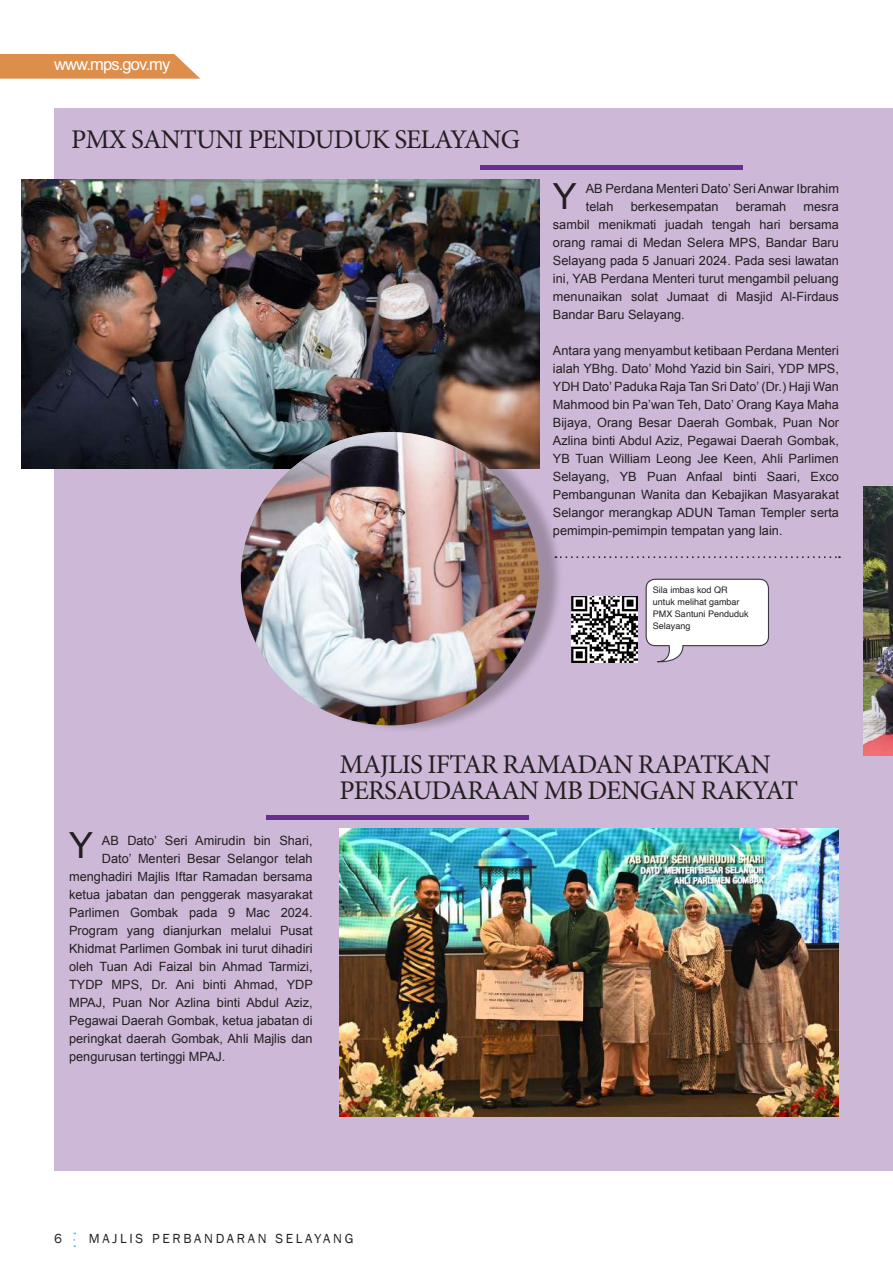
<style>
.page{position:relative;width:893px;height:1263px;background:#fff}
.page>*{position:absolute;margin:0;border:0;box-sizing:border-box;transform-origin:0 0}
.t1{font:36px "Arial";color:#231f20}
.t2{font:27px/25.5px "Minion Pro";letter-spacing:-.03em;color:#231f20}
.t3{font:16.5px "Arial";letter-spacing:-.05em;color:#fff}
.t4{font:13.5px "Franklin Gothic";letter-spacing:.2em;color:#231f20}
.t5{font:12.75px/18px "Arial";color:#231f20;text-align:justify}
.t6{font:9px/12px "Helvetica";color:#231f20}
</style>
<div class="page">
<div style="left:54px;top:108px;width:839px;height:1062px;background:#ceb8d8"></div>
<img style="left:21px;top:180px;width:518px;height:288px">
<div style="left:250px;top:424px;width:314px;height:309px;background:#231f20;opacity:.29"></div>
<img style="left:241px;top:432px;width:298px;height:293px">
<svg style="left:555px;top:556px;width:285px;height:2px"></svg>
<img style="left:339px;top:828px;width:500px;height:288px">
<hr style="left:480px;top:166px;width:263px;height:4px;background:#692c91">
<hr style="left:266px;top:816px;width:262px;height:4px;background:#692c91">
<img style="left:863px;top:486px;width:30px;height:269px">
<img style="left:571px;top:596px;width:66px;height:66px">
<svg style="left:645px;top:578px;width:124px;height:85px"></svg>
<svg style="left:0;top:54px;width:200px;height:25px;background:#df9658"></svg>
<p class="t3" style="left:54px;top:53px;width:118px">www.mps.gov.my</p>
<h2 class="t2" style="left:71px;top:126px;width:450px">PMX SANTUNI PENDUDUK SELAYANG</h2>
<h1 class="t1" style="left:553px;top:173px;width:26px">Y</h1>
<p class="t5" style="left:586px;top:180px;width:255px">AB Perdana Menteri Dato’ Seri Anwar Ibrahim telah</p>
<p class="t5" style="left:631px;top:198px;width:89px">berkesempatan</p>
<p class="t5" style="left:736px;top:198px;width:52px">beramah</p>
<p class="t5" style="left:553px;top:198px;width:288px;text-indent:251px">mesra sambil menikmati juadah tengah hari bersama orang ramai di Medan Selera MPS, Bandar Baru Selayang pada 5 Januari 2024. Pada sesi lawatan ini, YAB Perdana Menteri turut mengambil peluang menunaikan solat Jumaat di Masjid Al-Firdaus Bandar Baru Selayang.</p>
<p class="t5" style="left:553px;top:342px;width:288px">Antara yang menyambut ketibaan Perdana Menteri ialah YBhg. Dato’ Mohd Yazid bin Sairi, YDP MPS, YDH Dato’ Paduka Raja Tan Sri Dato’ (Dr.) Haji Wan Mahmood bin Pa’wan Teh, Dato’ Orang Kaya Maha Bijaya, Orang Besar Daerah Gombak, Puan Nor Azlina binti Abdul Aziz, Pegawai Daerah Gombak, YB Tuan William Leong Jee Keen, Ahli Parlimen Selayang, YB Puan Anfaal binti Saari, Exco Pembangunan Wanita dan Kebajikan Masyarakat Selangor merangkap ADUN Taman Templer serta pemimpin-pemimpin tempatan yang lain.</p>
<p class="t6" style="left:653px;top:584px;width:97px">Sila imbas kod QR untuk melihat gambar<br>PMX Santuni Penduduk<br>Selayang</p>
<h1 class="t1" style="left:69px;top:822px;width:26px">Y</h1>
<p class="t5" style="left:102px;top:832px;width:212px">AB Dato’ Seri Amirudin bin Shari,</p>
<p class="t5" style="left:102px;top:850px;width:212px">Dato’ Menteri Besar Selangor telah</p>
<p class="t5" style="left:69px;top:868px;width:245px">menghadiri Majlis Iftar Ramadan bersama</p>
<p class="t5" style="left:69px;top:886px;width:245px">ketua jabatan dan penggerak masyarakat</p>
<p class="t5" style="left:69px;top:904px;width:245px">Parlimen Gombak pada 9 Mac 2024.</p>
<p class="t5" style="left:69px;top:922px;width:245px">Program yang dianjurkan melalui Pusat</p>
<p class="t5" style="left:69px;top:940px;width:245px">Khidmat Parlimen Gombak ini turut dihadiri</p>
<p class="t5" style="left:69px;top:958px;width:245px">oleh Tuan Adi Faizal bin Ahmad Tarmizi,</p>
<p class="t5" style="left:69px;top:976px;width:245px">TYDP MPS, Dr. Ani binti Ahmad, YDP</p>
<p class="t5" style="left:69px;top:994px;width:245px">MPAJ, Puan Nor Azlina binti Abdul Aziz,</p>
<p class="t5" style="left:69px;top:1012px;width:245px">Pegawai Daerah Gombak, ketua jabatan di</p>
<p class="t5" style="left:69px;top:1030px;width:245px">peringkat daerah Gombak, Ahli Majlis dan</p>
<p class="t5" style="left:69px;top:1048px;width:158px">pengurusan tertinggi MPAJ.</p>
<h2 class="t2" style="left:339px;top:752px;width:460px">MAJLIS IFTAR RAMADAN RAPATKAN<br>PERSAUDARAAN MB DENGAN RAKYAT</h2>
<p class="t4" style="left:54px;top:1230px;width:9px">6</p>
<p class="t4" style="left:89px;top:1230px;width:266px">MAJLIS PERBANDARAN SELAYANG</p>
</div>
